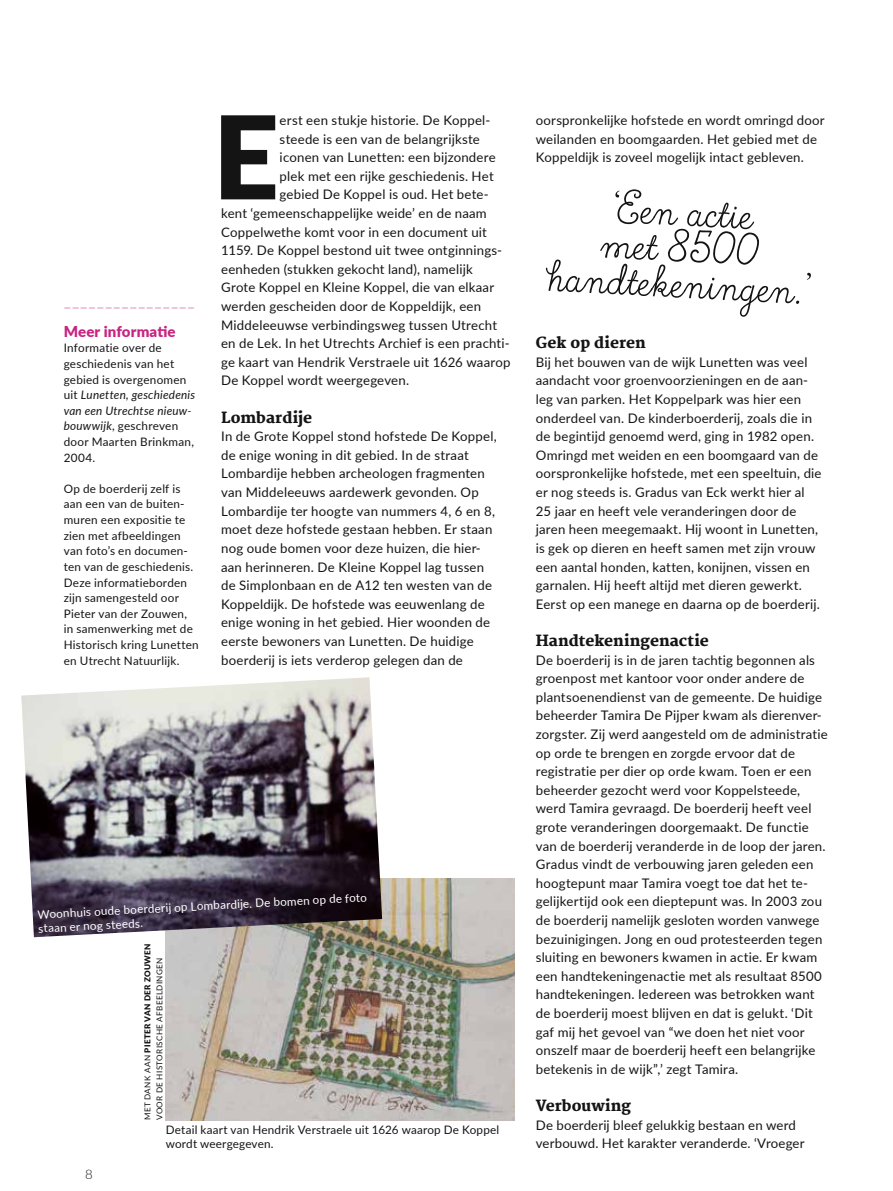
<style>
.page{position:relative;width:893px;height:1191px;background:#fff}
.page>*{position:absolute;margin:0;border:0;box-sizing:border-box;transform-origin:0 0}
.t1{font:900 115.35px "Lato";color:#141415}
.t2{font:54px "True North Script";color:#141415}
.t3{font:800 15px "Merriweather";color:#141415}
.t4{font:15px "True North Script";color:#c82483}
.t5{font:900 15px "Lato";letter-spacing:.01em;color:#c82483}
.t6{font:13.2px/18.6px "Lato";letter-spacing:.015em;color:#141415}
.t7{font:300 13.2px "Lato";color:#141415}
.t8{font:11.7px/15.6px "Lato";letter-spacing:.02em;color:#141415}
.t9{font:11.7px/14.1px "Lato";color:#fff}
.t10{font:8.1px/12px "Lato";letter-spacing:.045em;color:#141415}
.s1{font-style:italic}
.s2{font-weight:900}
</style>
<div class="page">
<img style="left:166px;top:878px;width:348px;height:242px">
<img style="left:21px;top:677px;width:361px;height:260px">
<p class="t4" style="left:64px;top:296px;width:133px">_ _ _ _ _ _ _ _ _ _ _ _ _ _ _ _</p>
<p class="t5" style="left:64px;top:320px;width:113px">Meer informatie</p>
<p class="t8" style="left:64px;top:340px;width:133px">Informatie over de geschiedenis van het gebied is overgenomen uit <span class="s1">Lunetten, geschiedenis van een Utrechtse nieuw&shy;bouwwijk</span>, geschreven door Maarten Brinkman,<br>2004.</p>
<p class="t8" style="left:64px;top:480px;width:136px">Op de boerderij zelf is aan een van de buiten&shy;muren een expositie te zien met afbeeldingen van foto’s en documen&shy;ten van de geschiedenis.<br>Deze informatieborden zijn samengesteld oor<br>Pieter van der Zouwen, in samenwerking met de<br>Historisch kring Lunetten en Utrecht Natuurlijk.</p>
<h1 class="t1" style="left:213px;top:70px;width:68px">E</h1>
<p class="t6" style="left:280px;top:110px;width:212px">erst een stukje historie. De Koppel-</p>
<p class="t6" style="left:280px;top:129px;width:202px">steede is een van de belangrijkste</p>
<p class="t6" style="left:280px;top:147px;width:218px">iconen van Lunetten: een bijzondere</p>
<p class="t6" style="left:280px;top:166px;width:216px">plek met een rijke geschiedenis. Het</p>
<p class="t6" style="left:280px;top:185px;width:210px">gebied De Koppel is oud. Het bete-</p>
<p class="t6" style="left:221px;top:203px;width:267px">kent ‘gemeenschappelijke weide’ en de naam</p>
<p class="t6" style="left:221px;top:222px;width:267px">Coppelwethe komt voor in een document uit</p>
<p class="t6" style="left:221px;top:240px;width:282px">1159. De Koppel bestond uit twee ontginnings-</p>
<p class="t6" style="left:221px;top:259px;width:253px">eenheden (stukken gekocht land), namelijk</p>
<p class="t6" style="left:221px;top:278px;width:275px">Grote Koppel en Kleine Koppel, die van elkaar</p>
<p class="t6" style="left:221px;top:296px;width:262px">werden gescheiden door de Koppeldijk, een</p>
<p class="t6" style="left:221px;top:315px;width:278px">Middeleeuwse verbindingsweg tussen Utrecht</p>
<p class="t6" style="left:221px;top:333px;width:290px">en de Lek. In het Utrechts Archief is een prachti-</p>
<p class="t6" style="left:221px;top:352px;width:291px">ge kaart van Hendrik Verstraele uit 1626 waarop</p>
<p class="t6" style="left:221px;top:371px;width:190px">De Koppel wordt weergegeven.</p>
<p class="t3" style="left:221px;top:408px;width:93px">Lombardije</p>
<p class="t6" style="left:221px;top:426px;width:277px">In de Grote Koppel stond hofstede De Koppel, de enige woning in dit gebied. In de straat Lombardije hebben archeologen fragmenten van Middeleeuws aardewerk gevonden. Op Lombardije ter hoogte van nummers 4, 6 en 8, moet deze hofstede gestaan hebben. Er staan nog oude bomen voor deze huizen, die hier&shy;aan herinneren. De Kleine Koppel lag tussen de Simplonbaan en de A12 ten westen van de Koppeldijk. De hofstede was eeuwenlang de enige woning in het gebied. Hier woonden de eerste bewoners van Lunetten. De huidige boerderij is iets verderop gelegen dan de</p>
<p class="t9" style="left:37px;top:907px;width:331px;rotate:-3deg">Woonhuis oude boerderij op Lombardije. De bomen op de foto staan er nog steeds.</p>
<p class="t10" style="left:141px;top:1120px;width:178px;rotate:-90deg">MET DANK AAN <span class="s2">PIETER VAN DER ZOUWEN<br></span>VOOR DE HISTORISCHE AFBEELDINGEN</p>
<p class="t7" style="left:85px;top:1164px;width:9px">8</p>
<p class="t8" style="left:166px;top:1122px;width:335px;line-height:14.1px">Detail kaart van Hendrik Verstraele uit 1626 waarop De Koppel wordt weergegeven.</p>
<p class="t6" style="left:536px;top:110px;width:290px">oorspronkelijke hofstede en wordt omringd door weilanden en boomgaarden. Het gebied met de<br>Koppeldijk is zoveel mogelijk intact gebleven.</p>
<h2 class="t2" style="left:612px;top:178px;width:144px;rotate:3deg">‘Een actie</h2>
<h2 class="t2" style="left:602px;top:213px;width:161px;rotate:3deg">met 8500</h2>
<h2 class="t2" style="left:549px;top:247px;width:264px;rotate:3deg">handtekeningen.’</h2>
<p class="t3" style="left:536px;top:334px;width:112px">Gek op dieren</p>
<p class="t6" style="left:536px;top:352px;width:287px">Bij het bouwen van de wijk Lunetten was veel aandacht voor groenvoorzieningen en de aan&shy;leg van parken. Het Koppelpark was hier een onderdeel van. De kinderboerderij, zoals die in de begintijd genoemd werd, ging in 1982 open.<br>Omringd met weiden en een boomgaard van de oorspronkelijke hofstede, met een speeltuin, die er nog steeds is. Gradus van Eck werkt hier al 25 jaar en heeft vele veranderingen door de jaren heen meegemaakt. Hij woont in Lunetten, is gek op dieren en heeft samen met zijn vrouw een aantal honden, katten, konijnen, vissen en garnalen. Hij heeft altijd met dieren gewerkt.<br>Eerst op een manege en daarna op de boerderij.</p>
<p class="t3" style="left:536px;top:632px;width:175px">Handtekeningenactie</p>
<p class="t6" style="left:536px;top:650px;width:293px">De boerderij is in de jaren tachtig begonnen als groenpost met kantoor voor onder andere de plantsoenendienst van de gemeente. De huidige beheerder Tamira De Pijper kwam als dierenver&shy;zorgster. Zij werd aangesteld om de administratie op orde te brengen en zorgde ervoor dat de registratie per dier op orde kwam. Toen er een beheerder gezocht werd voor Koppelsteede, werd Tamira gevraagd. De boerderij heeft veel grote veranderingen doorgemaakt. De functie van de boerderij veranderde in de loop der jaren.<br>Gradus vindt de verbouwing jaren geleden een hoogtepunt maar Tamira voegt toe dat het te&shy;gelijkertijd ook een dieptepunt was. In 2003 zou de boerderij namelijk gesloten worden vanwege bezuinigingen. Jong en oud protesteerden tegen sluiting en bewoners kwamen in actie. Er kwam een handtekeningenactie met als resultaat 8500 handtekeningen. Iedereen was betrokken want de boerderij moest blijven en dat is gelukt. ‘Dit gaf mij het gevoel van “we doen het niet voor onszelf maar de boerderij heeft een belangrijke betekenis in de wijk”,’ zegt Tamira.</p>
<p class="t3" style="left:536px;top:1097px;width:97px">Verbouwing</p>
<p class="t6" style="left:536px;top:1115px;width:270px">De boerderij bleef gelukkig bestaan en werd verbouwd. Het karakter veranderde. ‘Vroeger</p>
</div>
